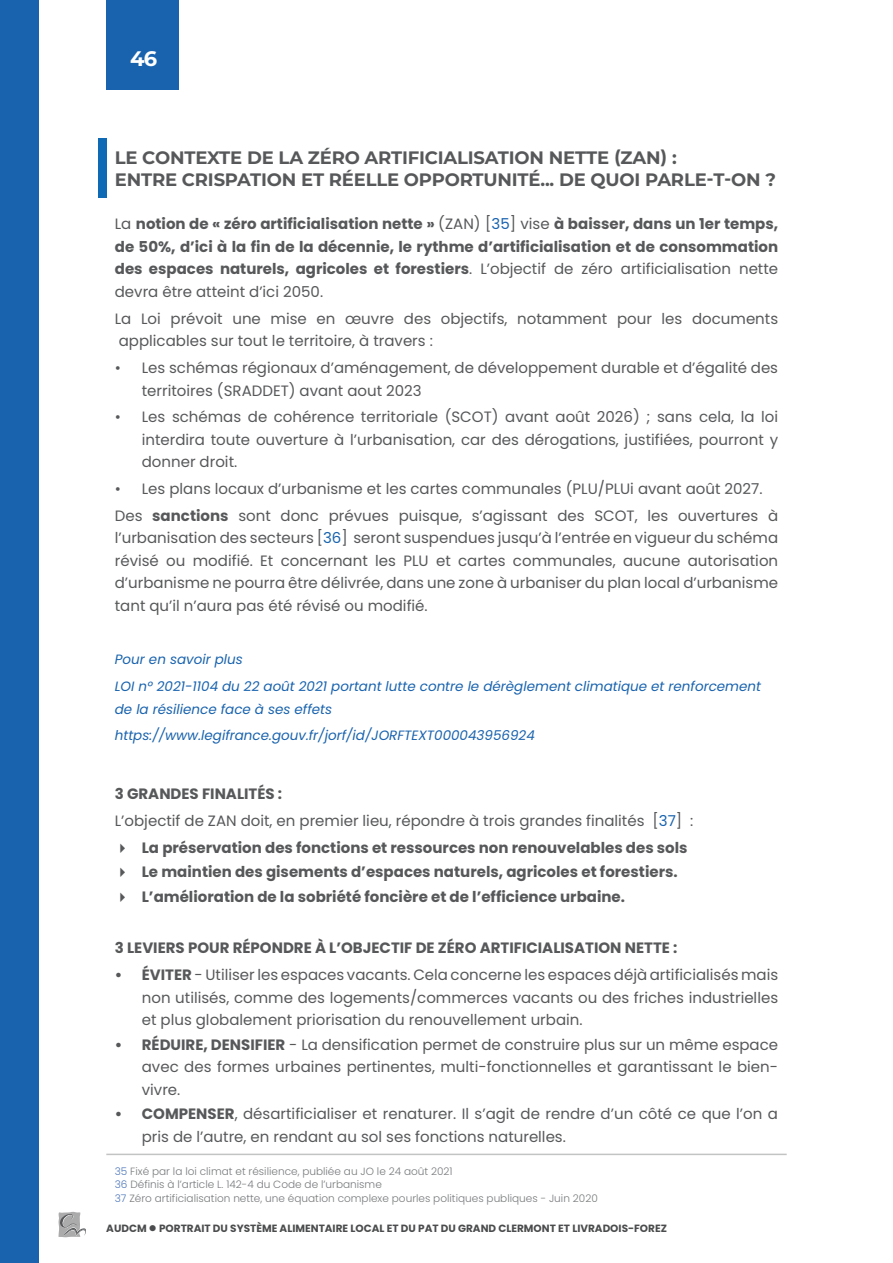
<style>
.page{position:relative;width:893px;height:1263px;background:#fff}
.page>*{position:absolute;margin:0;border:0;box-sizing:border-box;transform-origin:0 0}
.t1{font:700 21px "Montserrat";color:#fff}
.t2{font:700 18px "Montserrat";letter-spacing:-.01em;color:#57585a}
.titre_H2_chapitre{font:15px/22.5px "Poppins";color:#57585a;text-align:justify}
.titre_H2_chapitre-2{font:700 15px/22.5px "Poppins";color:#57585a;text-align:justify}
.titre_H2_chapitre-3{font:italic 13.5px/22.5px "Poppins";color:#1963ae}
.t3{font:300 10.5px "Poppins";color:#787a7d}
.t4{font:700 10.5px "Poppins";color:#4b4c4d}
.s1{font-weight:400}
.s2{font-weight:400;color:#1963ae}
.s3{font-weight:700}
.s4{color:#1963ae}
.s5{color:#4c76ba}
</style>
<div class="page">
<div style="left:106px;top:0;width:73px;height:89px;background:#1963ae"></div>
<svg style="left:59px;top:1212px;width:27px;height:25px"></svg>
<div style="left:0;top:0;width:38px;height:1263px;background:#1963ae"></div>
<hr style="left:106px;top:1153px;width:681px;height:2px;background:#c2c3c3">
<div style="left:98px;top:139px;width:8px;height:59px;background:#0f6ab5"></div>
<h1 class="t1" style="left:130px;top:44px;width:29px">46</h1>
<p class="t2" style="left:115px;top:145px;width:563px">LE CONTEXTE DE LA ZÉRO ARTIFICIALISATION NETTE (ZAN) :</p>
<p class="t2" style="left:115px;top:167px;width:663px">ENTRE CRISPATION ET RÉELLE OPPORTUNITÉ... DE QUOI PARLE-T-ON ?</p>
<p class="titre_H2_chapitre-2" style="left:115px;top:213px;width:665px"><span class="s1">La</span> notion de « zéro artificialisation nette » <span class="s1">(ZAN) [</span><span class="s2">35</span><span class="s1">] vise</span> à baisser, dans un 1er temps, de 50%, d’ici à la fin de la décennie, le rythme d’artificialisation et de consommation des espaces naturels, agricoles et forestiers<span class="s1">. L’objectif de zéro artificialisation nette devra être atteint d’ici 2050.</span></p>
<p class="titre_H2_chapitre" style="left:115px;top:307px;width:665px">La Loi prévoit une mise en œuvre des objectifs, notamment pour les documents applicables sur tout le territoire, à travers :</p>
<p class="titre_H2_chapitre" style="left:142px;top:357px;width:638px;text-indent:-27px">• Les schémas régionaux d’aménagement, de développement durable et d’égalité des territoires (SRADDET) avant aout 2023</p>
<p class="titre_H2_chapitre" style="left:142px;top:406px;width:638px;text-indent:-27px">• Les schémas de cohérence territoriale (SCOT) avant août 2026) ; sans cela, la loi interdira toute ouverture à l’urbanisation, car des dérogations, justifiées, pourront y donner droit.</p>
<p class="titre_H2_chapitre" style="left:115px;top:478px;width:649px">• Les plans locaux d’urbanisme et les cartes communales (PLU/PLUi avant août 2027.</p>
<p class="titre_H2_chapitre" style="left:115px;top:504px;width:665px">Des <span class="s3">sanctions</span> sont donc prévues puisque, s’agissant des SCOT, les ouvertures à l’urbanisation des secteurs [<span class="s4">36</span>] seront suspendues jusqu’à l’entrée en vigueur du schéma révisé ou modifié. Et concernant les PLU et cartes communales, aucune autorisation d’urbanisme ne pourra être délivrée, dans une zone à urbaniser du plan local d’urbanisme tant qu’il n’aura pas été révisé ou modifié.</p>
<p class="titre_H2_chapitre-3" style="left:115px;top:648px;width:130px">Pour en savoir plus</p>
<p class="titre_H2_chapitre-3" style="left:115px;top:675px;width:648px">LOI n° 2021-1104 du 22 août 2021 portant lutte contre le dérèglement climatique et renforcement de la résilience face à ses effets</p>
<p class="titre_H2_chapitre-3" style="left:115px;top:724px;width:422px">https://www.legifrance.gouv.fr/jorf/id/JORFTEXT000043956924</p>
<p class="titre_H2_chapitre-2" style="left:115px;top:783px;width:169px">3 GRANDES FINALITÉS :</p>
<p class="titre_H2_chapitre" style="left:115px;top:810px;width:580px">L’objectif de ZAN doit, en premier lieu, répondre à trois grandes finalités [<span class="s4">37</span>] :</p>
<p class="titre_H2_chapitre-2" style="left:142px;top:836px;width:547px">La préservation des fonctions et ressources non renouvelables des sols</p>
<p class="titre_H2_chapitre-2" style="left:142px;top:861px;width:537px">Le maintien des gisements d’espaces naturels, agricoles et forestiers.</p>
<p class="titre_H2_chapitre-2" style="left:142px;top:886px;width:485px">L’amélioration de la sobriété foncière et de l’efficience urbaine.</p>
<p class="titre_H2_chapitre-2" style="left:115px;top:937px;width:564px">3 LEVIERS POUR RÉPONDRE À L’OBJECTIF DE ZÉRO ARTIFICIALISATION NETTE :</p>
<p class="titre_H2_chapitre" style="left:142px;top:964px;width:638px;text-indent:-27px"><span class="s3">• ÉVITER</span> - Utiliser les espaces vacants. Cela concerne les espaces déjà artificialisés mais non utilisés, comme des logements/commerces vacants ou des friches industrielles et plus globalement priorisation du renouvellement urbain.</p>
<p class="titre_H2_chapitre" style="left:142px;top:1033px;width:638px;text-indent:-27px"><span class="s3">• RÉDUIRE, DENSIFIER</span> - La densification permet de construire plus sur un même espace avec des formes urbaines pertinentes, multi-fonctionnelles et garantissant le bien&shy;vivre.</p>
<p class="titre_H2_chapitre" style="left:142px;top:1103px;width:638px;text-indent:-27px"><span class="s3">• COMPENSER</span>, désartificialiser et renaturer. Il s’agit de rendre d’un côté ce que l’on a pris de l’autre, en rendant au sol ses fonctions naturelles.</p>
<p class="t3" style="left:115px;top:1165px;width:339px"><span class="s5">35</span> Fixé par la loi climat et résilience, publiée au JO le 24 août 2021</p>
<p class="t3" style="left:115px;top:1178px;width:269px"><span class="s5">36</span> Définis à l’article L. 142-4 du Code de l’urbanisme</p>
<p class="t3" style="left:115px;top:1192px;width:484px"><span class="s5">37</span> Zéro artificialisation nette, une équation complexe pourles politiques publiques - Juin 2020</p>
<p class="t4" style="left:106px;top:1222px;width:562px">AUDCM ● PORTRAIT DU SYSTÈME ALIMENTAIRE LOCAL ET DU PAT DU GRAND CLERMONT ET LIVRADOIS-FOREZ</p>
</div>
